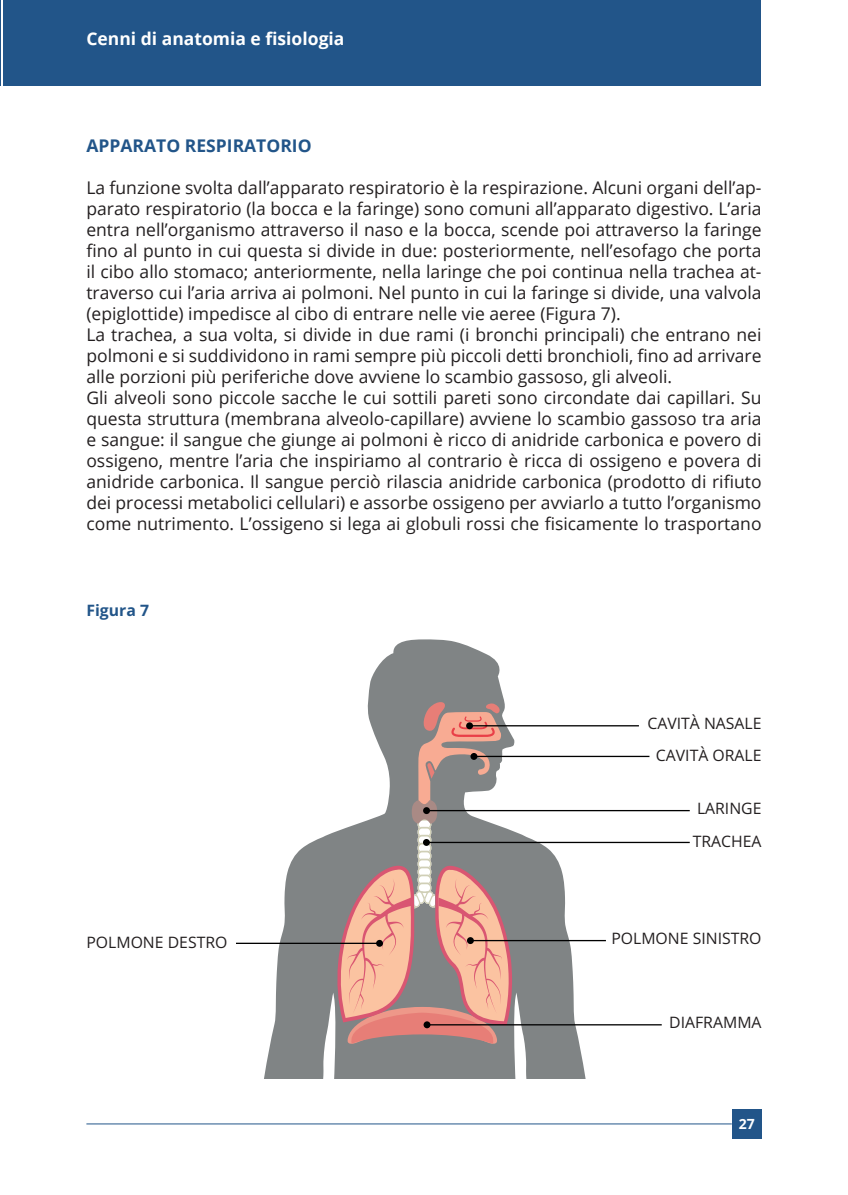
<style>
.page{position:relative;width:848px;height:1195px;background:#fff}
.page>*{position:absolute;margin:0;border:0;box-sizing:border-box;transform-origin:0 0}
.t1{font:17.5px/21px "Open Sans";color:#231f20}
.t2{font:700 17.5px "Open Sans";color:#fff}
.t3{font:700 17.5px "Open Sans";color:#225589}
.t4{font:15.75px/32.4px "Open Sans";color:#231f20;text-align:center}
.t5{font:700 15.75px "Open Sans";color:#225589}
.t6{font:700 14px "Open Sans";color:#fff}
</style>
<div class="page">
<hr style="left:0;top:0;width:1px;height:85px;background:#225589">
<div style="left:3px;top:0;width:757px;height:85px;background:#225589"></div>
<hr style="left:86px;top:1123px;width:645px;height:1px;background:#225589">
<div style="left:731px;top:1108px;width:30px;height:30px;background:#225589"></div>
<svg style="left:264px;top:639px;width:322px;height:439px"></svg>
<svg style="left:336px;top:699px;width:176px;height:345px"></svg>
<hr style="left:236px;top:942px;width:143px;height:2px;background:#000">
<div style="left:376px;top:940px;width:7px;height:6px;background:#000;border-radius:50%"></div>
<hr style="left:470px;top:940px;width:135px;height:1px;background:#000">
<div style="left:467px;top:937px;width:7px;height:7px;background:#000;border-radius:50%"></div>
<hr style="left:427px;top:1024px;width:234px;height:1px;background:#000">
<div style="left:423px;top:1021px;width:7px;height:7px;background:#000;border-radius:50%"></div>
<hr style="left:426px;top:842px;width:263px;height:1px;background:#000">
<div style="left:423px;top:839px;width:7px;height:7px;background:#000;border-radius:50%"></div>
<hr style="left:426px;top:810px;width:263px;height:1px;background:#000">
<div style="left:423px;top:807px;width:7px;height:7px;background:#000;border-radius:50%"></div>
<hr style="left:469px;top:725px;width:169px;height:1px;background:#000">
<div style="left:466px;top:722px;width:7px;height:7px;background:#000;border-radius:50%"></div>
<hr style="left:473px;top:756px;width:176px;height:1px;background:#000">
<div style="left:470px;top:753px;width:7px;height:7px;background:#000;border-radius:50%"></div>
<p class="t2" style="left:86px;top:26px;width:259px">Cenni di anatomia e fisiologia</p>
<p class="t3" style="left:86px;top:134px;width:227px">APPARATO RESPIRATORIO</p>
<p class="t1" style="left:86px;top:177px;width:676px">La funzione svolta dall’apparato respiratorio è la respirazione. Alcuni organi dell’ap&shy;parato respiratorio (la bocca e la faringe) sono comuni all’apparato digestivo. L’aria entra nell’organismo attraverso il naso e la bocca, scende poi attraverso la faringe fino al punto in cui questa si divide in due: posteriormente, nell’esofago che porta il cibo allo stomaco; anteriormente, nella laringe che poi continua nella trachea at&shy;traverso cui l’aria arriva ai polmoni. Nel punto in cui la faringe si divide, una valvola (epiglottide) impedisce al cibo di entrare nelle vie aeree (Figura 7).<br>La trachea, a sua volta, si divide in due rami (i bronchi principali) che entrano nei polmoni e si suddividono in rami sempre più piccoli detti bronchioli, fino ad arrivare alle porzioni più periferiche dove avviene lo scambio gassoso, gli alveoli.<br>Gli alveoli sono piccole sacche le cui sottili pareti sono circondate dai capillari. Su questa struttura (membrana alveolo-capillare) avviene lo scambio gassoso tra aria e sangue: il sangue che giunge ai polmoni è ricco di anidride carbonica e povero di ossigeno, mentre l’aria che inspiriamo al contrario è ricca di ossigeno e povera di anidride carbonica. Il sangue perciò rilascia anidride carbonica (prodotto di rifiuto dei processi metabolici cellulari) e assorbe ossigeno per avviarlo a tutto l’organismo come nutrimento. L’ossigeno si lega ai globuli rossi che fisicamente lo trasportano</p>
<p class="t5" style="left:86px;top:599px;width:64px">Figura 7</p>
<p class="t4" style="left:86px;top:925px;width:143px">POLMONE DESTRO</p>
<p class="t4" style="left:647px;top:706px;width:116px">CAVITÀ NASALE<br>CAVITÀ ORALE</p>
<p class="t4" style="left:697px;top:791px;width:66px">LARINGE</p>
<p class="t4" style="left:692px;top:825px;width:70px">TRACHEA</p>
<p class="t4" style="left:611px;top:921px;width:152px">POLMONE SINISTRO</p>
<p class="t4" style="left:669px;top:1005px;width:94px">DIAFRAMMA</p>
<p class="t6" style="left:738px;top:1114px;width:17px">27</p>
</div>
